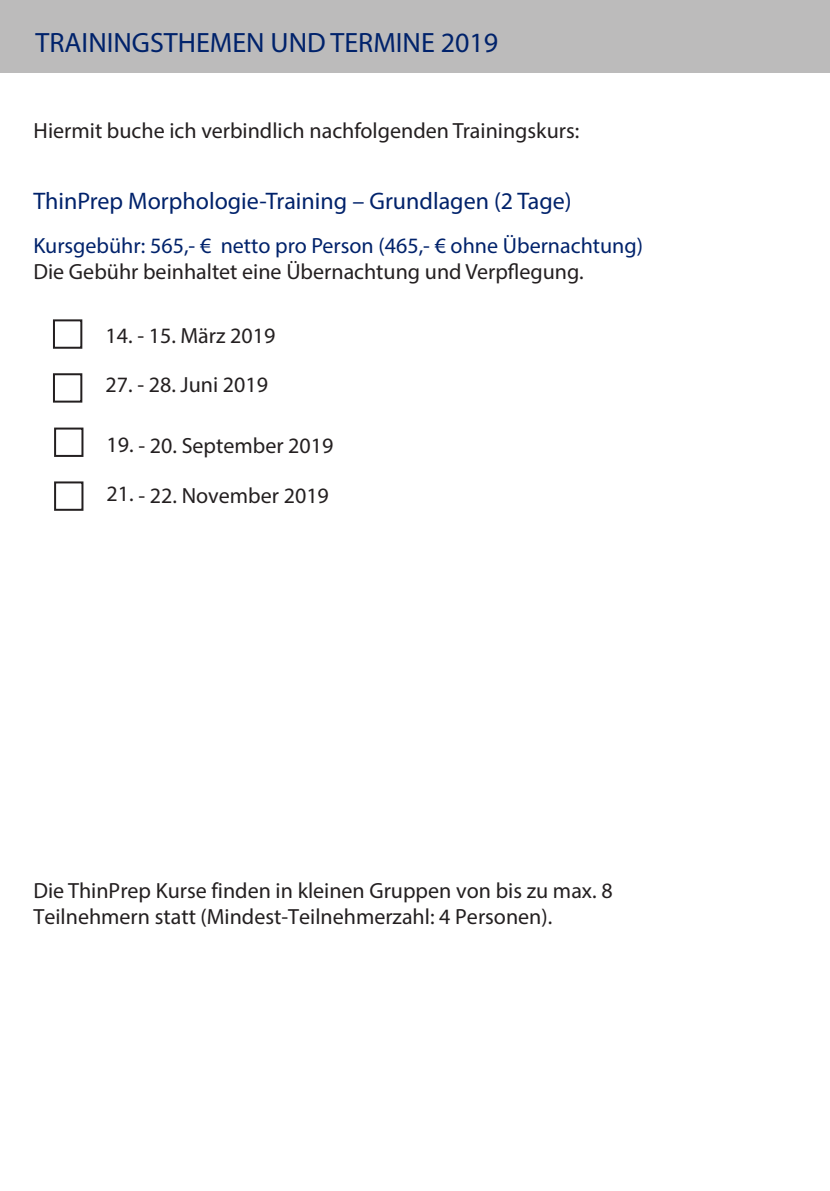
<style>
.page{position:relative;width:830px;height:1191px;background:#fff}
.page>*{position:absolute;margin:0;border:0;box-sizing:border-box;transform-origin:0 0}
.t1{font:28px "Myriad Pro";color:#00226b}
.t2{font:24px "Myriad Pro";color:#00226b}
.t3{font:22px/26.4px "Myriad Pro";color:#231f20}
.t4{font:22px "Myriad Pro";color:#00226b}
</style>
<div class="page">
<div style="left:0;top:0;width:829px;height:73px;background:#bcbbbb"></div>
<div style="left:53px;top:319px;width:29px;height:30px;border:2px solid #231f20"></div>
<div style="left:53px;top:373px;width:29px;height:29px;border:2px solid #231f20"></div>
<div style="left:54px;top:427px;width:29px;height:30px;border:2px solid #231f20"></div>
<div style="left:54px;top:481px;width:29px;height:30px;border:2px solid #231f20"></div>
<p class="t1" style="left:35px;top:26px;width:464px">TRAININGSTHEMEN UND TERMINE 2019</p>
<p class="t3" style="left:33px;top:117px;width:547px">Hiermit buche ich verbindlich nachfolgenden Trainingskurs:</p>
<p class="t2" style="left:33px;top:186px;width:539px">ThinPrep Morphologie-Training – Grundlagen (2 Tage)</p>
<p class="t4" style="left:33px;top:232px;width:610px">Kursgebühr: 565,- € netto pro Person (465,- € ohne Übernachtung)</p>
<p class="t3" style="left:33px;top:258px;width:551px">Die Gebühr beinhaltet eine Übernachtung und Verpflegung.</p>
<p class="t3" style="left:105px;top:322px;width:171px">14. - 15. März 2019</p>
<p class="t3" style="left:105px;top:371px;width:164px">27. - 28. Juni 2019</p>
<p class="t3" style="left:107px;top:432px;width:228px">19. - 20. September 2019</p>
<p class="t3" style="left:107px;top:481px;width:224px">21. - 22. November 2019</p>
<p class="t3" style="left:33px;top:877px;width:580px">Die ThinPrep Kurse finden in kleinen Gruppen von bis zu max. 8<br>Teilnehmern statt (Mindest-Teilnehmerzahl: 4 Personen).</p>
</div>
